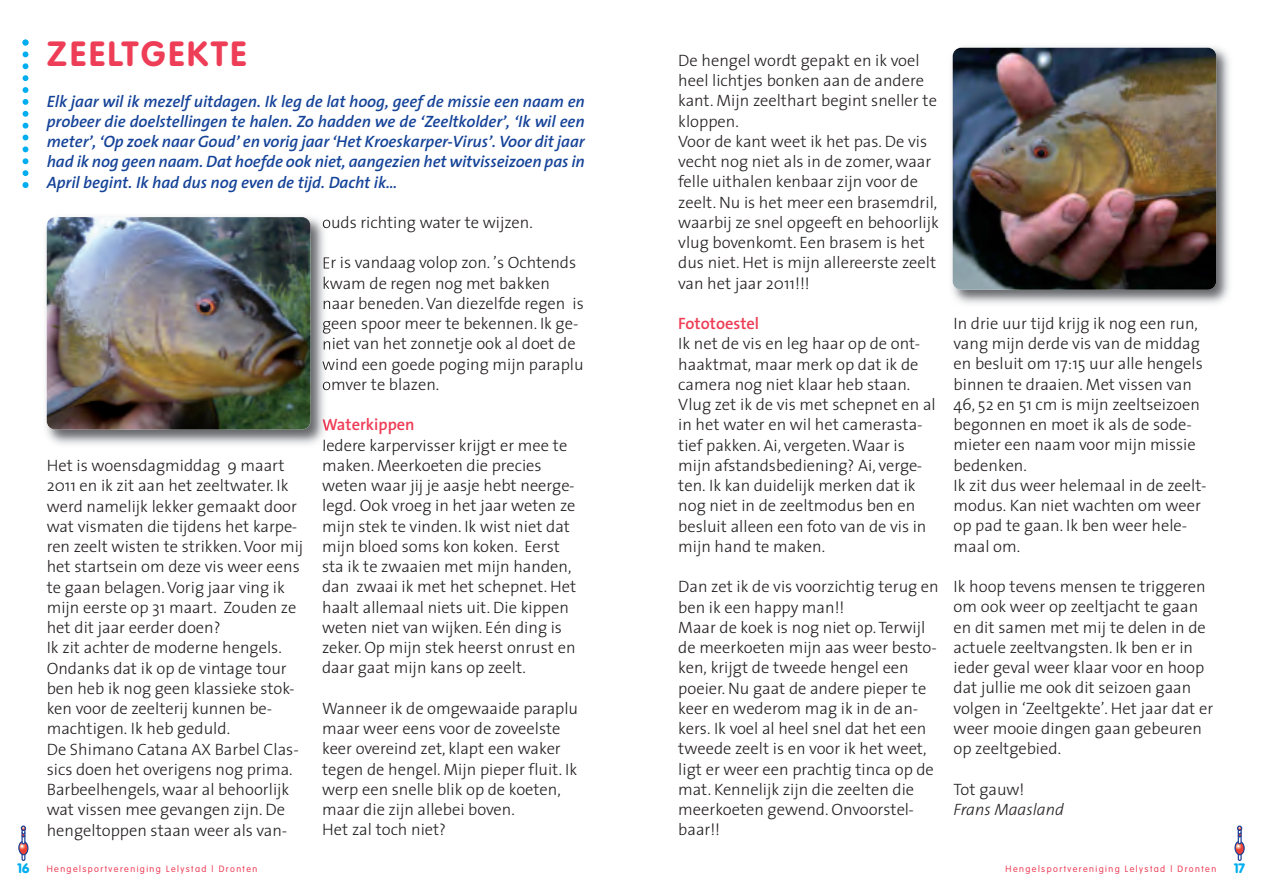
<style>
.page{position:relative;width:1263px;height:893px;background:#fff}
.page>*{position:absolute;margin:0;border:0;box-sizing:border-box;transform-origin:0 0}
.t1{font:700 34.5px "VAG Rounded";letter-spacing:.085em;color:#ee3d56}
.t2{font:300 16.5px/20.2px "The Sans";color:#231f20}
.t3{font:italic 600 16.5px/20.2px "Thesis Sans";color:#154398;text-align:justify}
.t4{font:600 16.5px "Thesis Sans";color:#ee3d56}
.t5{font:italic 300 16.5px "The Sans";color:#231f20}
.t6{font:900 13.5px "VAG Rounded";color:#00aeef}
.t7{font:300 9px "VAG Rounded";letter-spacing:.16em;color:#ee3d56}
</style>
<div class="page">
<div style="left:22px;top:845px;width:3px;height:16px;border:1px solid #1b3f94"></div>
<svg style="left:19px;top:841px;width:9px;height:14px"></svg>
<div style="left:18px;top:841px;width:11px;height:14px;border:1px solid #1b3f94;border-radius:50%"></div>
<div style="left:22px;top:828px;width:3px;height:16px;border:1px solid #1b3f94"></div>
<svg style="left:21px;top:825px;width:5px;height:13px"></svg>
<div style="left:1238px;top:845px;width:4px;height:16px;border:1px solid #1b3f94"></div>
<svg style="left:1235px;top:841px;width:9px;height:14px"></svg>
<div style="left:1234px;top:841px;width:11px;height:14px;border:1px solid #1b3f94;border-radius:50%"></div>
<div style="left:1238px;top:828px;width:4px;height:16px;border:1px solid #1b3f94"></div>
<svg style="left:1237px;top:825px;width:5px;height:13px"></svg>
<img style="left:46px;top:217px;width:282px;height:232px">
<svg style="left:323px;top:219px;width:7px;height:10px"></svg>
<svg style="left:324px;top:257px;width:6px;height:12px"></svg>
<svg style="left:324px;top:277px;width:6px;height:12px"></svg>
<svg style="left:324px;top:300px;width:6px;height:9px"></svg>
<svg style="left:323px;top:321px;width:7px;height:13px"></svg>
<svg style="left:324px;top:340px;width:6px;height:10px"></svg>
<svg style="left:322px;top:361px;width:8px;height:9px"></svg>
<svg style="left:323px;top:381px;width:7px;height:9px"></svg>
<svg style="left:323px;top:419px;width:7px;height:12px"></svg>
<svg style="left:324px;top:439px;width:6px;height:10px"></svg>
<img style="left:47px;top:217px;width:263px;height:212px;border-radius:9px">
<img style="left:952px;top:46px;width:278px;height:258px">
<img style="left:953px;top:48px;width:263px;height:242px;border-radius:9px">
<svg style="left:23px;top:40px;width:6px;height:148px"></svg>
<h1 class="t1" style="left:47px;top:39px;width:201px">ZEELTGEKTE</h1>
<p class="t3" style="left:47px;top:92px;width:540px">Elk jaar wil ik mezelf uitdagen. Ik leg de lat hoog, geef de missie een naam en probeer die doelstellingen te halen. Zo hadden we de ‘Zeeltkolder’, ‘Ik wil een meter’, ‘Op zoek naar Goud’ en vorig jaar ‘Het Kroeskarper-Virus’. Voor dit jaar had ik nog geen naam. Dat hoefde ook niet, aangezien het witvisseizoen pas in April begint. Ik had dus nog even de tijd. Dacht ik…</p>
<p class="t2" style="left:47px;top:457px;width:258px">Het is woensdagmiddag 9 maart<br>2011 en ik zit aan het zeeltwater. Ik werd namelijk lekker gemaakt door wat vismaten die tijdens het karpe&shy;ren zeelt wisten te strikken. Voor mij het startsein om deze vis weer eens te gaan belagen. Vorig jaar ving ik mijn eerste op 31 maart. Zouden ze het dit jaar eerder doen?<br>Ik zit achter de moderne hengels.<br>Ondanks dat ik op de vintage tour ben heb ik nog geen klassieke stok&shy;ken voor de zeelterij kunnen be&shy;machtigen. Ik heb geduld.<br>De Shimano Catana AX Barbel Clas&shy;sics doen het overigens nog prima.<br>Barbeelhengels, waar al behoorlijk wat vissen mee gevangen zijn. De hengeltoppen staan weer als van-</p>
<p class="t2" style="left:322px;top:214px;width:212px">ouds richting water te wijzen.</p>
<p class="t2" style="left:322px;top:254px;width:263px">Er is vandaag volop zon. ’s Ochtends kwam de regen nog met bakken naar beneden. Van diezelfde regen is geen spoor meer te bekennen. Ik ge&shy;niet van het zonnetje ook al doet de wind een goede poging mijn paraplu omver te blazen.</p>
<p class="t4" style="left:322px;top:418px;width:94px">Waterkippen</p>
<p class="t2" style="left:322px;top:437px;width:255px">Iedere karpervisser krijgt er mee te maken. Meerkoeten die precies weten waar jij je aasje hebt neerge&shy;legd. Ook vroeg in het jaar weten ze mijn stek te vinden. Ik wist niet dat mijn bloed soms kon koken. Eerst sta ik te zwaaien met mijn handen, dan zwaai ik met het schepnet. Het haalt allemaal niets uit. Die kippen weten niet van wijken. Eén ding is zeker. Op mijn stek heerst onrust en daar gaat mijn kans op zeelt.</p>
<p class="t2" style="left:322px;top:700px;width:258px">Wanneer ik de omgewaaide paraplu maar weer eens voor de zoveelste keer overeind zet, klapt een waker tegen de hengel. Mijn pieper fluit. Ik werp een snelle blik op de koeten, maar die zijn allebei boven.<br>Het zal toch niet?</p>
<p class="t2" style="left:678px;top:52px;width:262px">De hengel wordt gepakt en ik voel heel lichtjes bonken aan de andere kant. Mijn zeelthart begint sneller te kloppen.<br>Voor de kant weet ik het pas. De vis vecht nog niet als in de zomer, waar felle uithalen kenbaar zijn voor de zeelt. Nu is het meer een brasemdril, waarbij ze snel opgeeft en behoorlijk vlug bovenkomt. Een brasem is het dus niet. Het is mijn allereerste zeelt van het jaar 2011!!!</p>
<p class="t4" style="left:678px;top:317px;width:82px">Fototoestel</p>
<p class="t2" style="left:678px;top:335px;width:259px">Ik net de vis en leg haar op de ont&shy;haaktmat, maar merk op dat ik de camera nog niet klaar heb staan.<br>Vlug zet ik de vis met schepnet en al in het water en wil het camerasta&shy;tief pakken. Ai, vergeten. Waar is mijn afstandsbediening? Ai, verge&shy;ten. Ik kan duidelijk merken dat ik nog niet in de zeeltmodus ben en besluit alleen een foto van de vis in mijn hand te maken.</p>
<p class="t2" style="left:678px;top:578px;width:262px">Dan zet ik de vis voorzichtig terug en ben ik een happy man!!<br>Maar de koek is nog niet op. Terwijl de meerkoeten mijn aas weer besto&shy;ken, krijgt de tweede hengel een poeier. Nu gaat de andere pieper te keer en wederom mag ik in de an&shy;kers. Ik voel al heel snel dat het een tweede zeelt is en voor ik het weet, ligt er weer een prachtig tinca op de mat. Kennelijk zijn die zeelten die meerkoeten gewend. Onvoorstel&shy;baar!!</p>
<p class="t2" style="left:954px;top:315px;width:254px">In drie uur tijd krijg ik nog een run, vang mijn derde vis van de middag en besluit om 17:15 uur alle hengels binnen te draaien. Met vissen van<br>46, 52 en 51 cm is mijn zeeltseizoen begonnen en moet ik als de sode&shy;mieter een naam voor mijn missie bedenken.<br>Ik zit dus weer helemaal in de zeelt&shy;modus. Kan niet wachten om weer op pad te gaan. Ik ben weer hele&shy;maal om.</p>
<p class="t2" style="left:954px;top:578px;width:261px">Ik hoop tevens mensen te triggeren om ook weer op zeeltjacht te gaan en dit samen met mij te delen in de actuele zeeltvangsten. Ik ben er in ieder geval weer klaar voor en hoop dat jullie me ook dit seizoen gaan volgen in ‘Zeeltgekte’. Het jaar dat er weer mooie dingen gaan gebeuren op zeeltgebied.</p>
<p class="t2" style="left:954px;top:781px;width:72px">Tot gauw!</p>
<p class="t5" style="left:954px;top:803px;width:112px">Frans Maasland</p>
<p class="t6" style="left:18px;top:863px;width:13px">16</p>
<p class="t7" style="left:47px;top:865px;width:212px">Hengelsportvereniging Lelystad | Dronten</p>
<p class="t7" style="left:1005px;top:865px;width:212px">Hengelsportvereniging Lelystad | Dronten</p>
<p class="t6" style="left:1234px;top:863px;width:12px">17</p>
</div>
